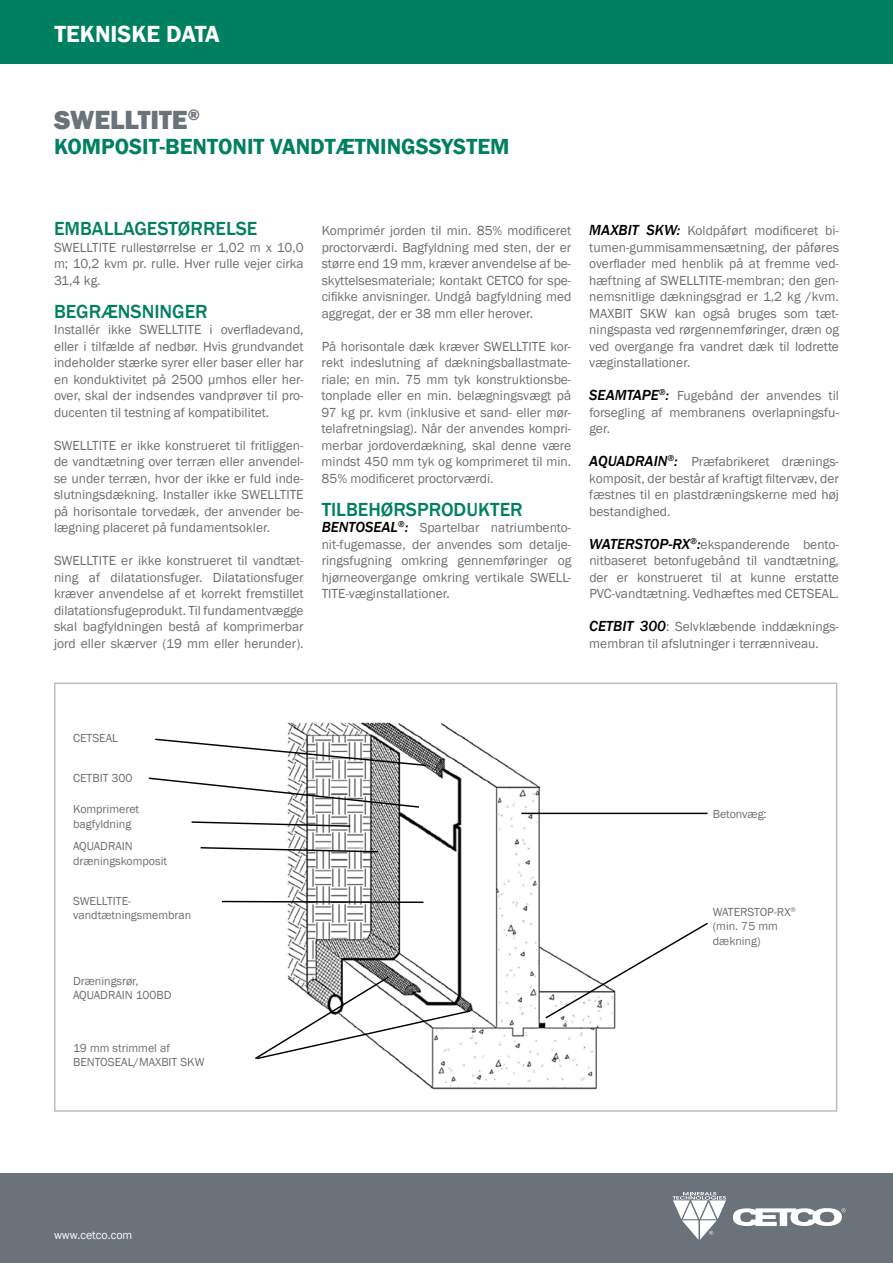
<style>
.page{position:relative;width:893px;height:1263px;background:#fff}
.page>*{position:absolute;margin:0;border:0;box-sizing:border-box;transform-origin:0 0}
.t1{font:800 27px "Franklin Gothic";color:#6a727a}
.t2{font:600 24px "Franklin Gothic";color:#fff}
.t3{font:600 22.5px "Franklin Gothic";color:#008061}
.t4{font:500 19.5px "Franklin Gothic";color:#008061}
.t5{font:13.5px/16.5px "Franklin Gothic";color:#6d6e71;text-align:justify}
.t6{font:12px/14.4px "Franklin Gothic";color:#6d6e71}
.t7{font:12px "Franklin Gothic";color:#fff}
.s1{font-weight:500;font-style:italic;font-size:15px;color:#000}
</style>
<div class="page">
<div style="left:0;top:0;width:893px;height:64px;background:#008061"></div>
<div style="left:0;top:1174px;width:893px;height:89px;background:#6a727a"></div>
<svg style="left:733px;top:1208px;width:113px;height:18px"></svg>
<svg style="left:673px;top:1192px;width:53px;height:48px"></svg>
<img style="left:286px;top:722px;width:411px;height:368px">
<svg style="left:255px;top:975px;width:216px;height:85px"></svg>
<svg style="left:222px;top:900px;width:203px;height:4px"></svg>
<svg style="left:200px;top:846px;width:179px;height:7px"></svg>
<svg style="left:191px;top:820px;width:161px;height:8px"></svg>
<svg style="left:148px;top:777px;width:272px;height:32px"></svg>
<svg style="left:155px;top:738px;width:273px;height:29px"></svg>
<hr style="left:521px;top:813px;width:187px;height:1px;background:#000">
<div style="left:54px;top:682px;width:783px;height:430px;border:2px solid #bcbec0"></div>
<svg style="left:544px;top:921px;width:164px;height:99px"></svg>
<h2 class="t2" style="left:55px;top:20px;width:167px">TEKNISKE DATA</h2>
<h1 class="t1" style="left:54px;top:103px;width:147px">SWELLTITE<sup>®</sup></h1>
<h3 class="t3" style="left:54px;top:133px;width:457px">KOMPOSIT-BENTONIT VANDTÆTNINGSSYSTEM</h3>
<h3 class="t4" style="left:54px;top:217px;width:205px">EMBALLAGESTØRRELSE</h3>
<p class="t5" style="left:54px;top:239px;width:251px">SWELLTITE rullestørrelse er 1,02 m x 10,0 m; 10,2 kvm pr. rulle. Hver rulle vejer cirka 31,4 kg.</p>
<h3 class="t4" style="left:54px;top:299px;width:155px">BEGRÆNSNINGER</h3>
<p class="t5" style="left:54px;top:322px;width:251px">Installér ikke SWELLTITE i overfladevand, eller i tilfælde af nedbør. Hvis grundvandet indeholder stærke syrer eller baser eller har en konduktivitet på 2500 μmhos eller her&shy;over, skal der indsendes vandprøver til pro&shy;ducenten til testning af kompatibilitet.</p>
<p class="t5" style="left:54px;top:437px;width:251px">SWELLTITE er ikke konstrueret til fritliggen&shy;de vandtætning over terræn eller anvendel&shy;se under terræn, hvor der ikke er fuld inde&shy;slutningsdækning. Installer ikke SWELLTITE på horisontale torvedæk, der anvender be&shy;lægning placeret på fundamentsokler.</p>
<p class="t5" style="left:54px;top:553px;width:251px">SWELLTITE er ikke konstrueret til vandtæt&shy;ning af dilatationsfuger. Dilatationsfuger kræver anvendelse af et korrekt fremstillet dilatationsfugeprodukt. Til fundamentvægge skal bagfyldningen bestå af komprimerbar jord eller skærver (19 mm eller herunder).</p>
<p class="t5" style="left:322px;top:223px;width:251px">Komprimér jorden til min. 85% modificeret proctorværdi. Bagfyldning med sten, der er større end 19 mm, kræver anvendelse af be&shy;skyttelsesmateriale; kontakt CETCO for spe&shy;cifikke anvisninger. Undgå bagfyldning med aggregat, der er 38 mm eller herover.</p>
<p class="t5" style="left:322px;top:338px;width:251px">På horisontale dæk kræver SWELLTITE kor&shy;rekt indeslutning af dækningsballastmate&shy;riale; en min. 75 mm tyk konstruktionsbe&shy;tonplade eller en min. belægningsvægt på 97 kg pr. kvm (inklusive et sand- eller mør&shy;telafretningslag). Når der anvendes kompri&shy;merbar jordoverdækning, skal denne være mindst 450 mm tyk og komprimeret til min.<br>85% modificeret proctorværdi.</p>
<h3 class="t4" style="left:322px;top:497px;width:203px">TILBEHØRSPRODUKTER</h3>
<p class="t5" style="left:322px;top:520px;width:251px"><span class="s1">BENTOSEAL</span><sup>®</sup><span class="s1">:</span> Spartelbar natriumbento&shy;nit-fugemasse, der anvendes som detalje&shy;ringsfugning omkring gennemføringer og hjørneovergange omkring vertikale SWELL-TITE-væginstallationer.</p>
<p class="t5" style="left:589px;top:223px;width:251px"><span class="s1">MAXBIT SKW:</span> Koldpåført modificeret bi&shy;tumen-gummisammensætning, der påføres overflader med henblik på at fremme ved&shy;hæftning af SWELLTITE-membran; den gen&shy;nemsnitlige dækningsgrad er 1,2 kg /kvm.<br>MAXBIT SKW kan også bruges som tæt&shy;ningspasta ved rørgennemføringer, dræn og ved overgange fra vandret dæk til lodrette væginstallationer.</p>
<p class="t5" style="left:589px;top:388px;width:251px"><span class="s1">SEAMTAPE</span><sup>®</sup><span class="s1">:</span> Fugebånd der anvendes til forsegling af membranens overlapningsfu&shy;ger.</p>
<p class="t5" style="left:589px;top:454px;width:251px"><span class="s1">AQUADRAIN</span><sup>®</sup><span class="s1">:</span> Præfabrikeret drænings&shy;komposit, der består af kraftigt filtervæv, der fæstnes til en plastdræningskerne med høj bestandighed.</p>
<p class="t5" style="left:589px;top:536px;width:251px"><span class="s1">WATERSTOP-RX</span><sup>®</sup><span class="s1">:</span>ekspanderende bento&shy;nitbaseret betonfugebånd til vandtætning, der er konstrueret til at kunne erstatte PVC-vandtætning. Vedhæftes med CETSEAL.</p>
<p class="t5" style="left:589px;top:619px;width:251px"><span class="s1">CETBIT 300</span>: Selvklæbende inddæknings&shy;membran til afslutninger i terrænniveau.</p>
<p class="t6" style="left:73px;top:731px;width:47px">CETSEAL</p>
<p class="t6" style="left:73px;top:771px;width:61px">CETBIT 300</p>
<p class="t6" style="left:73px;top:802px;width:68px">Komprimeret bagfyldning</p>
<p class="t6" style="left:73px;top:839px;width:96px">AQUADRAIN dræningskomposit</p>
<p class="t6" style="left:73px;top:894px;width:120px">SWELLTITE&shy;vandtætningsmembran</p>
<p class="t6" style="left:73px;top:974px;width:100px">Dræningsrør,<br>AQUADRAIN 100BD</p>
<p class="t6" style="left:73px;top:1041px;width:133px">19 mm strimmel af<br>BENTOSEAL/MAXBIT SKW</p>
<p class="t6" style="left:713px;top:807px;width:55px">Betonvæg:</p>
<p class="t6" style="left:713px;top:905px;width:85px">WATERSTOP-RX<sup>® </sup>(min. 75 mm dækning)</p>
<p class="t7" style="left:54px;top:1227px;width:80px">www.cetco.com</p>
</div>
